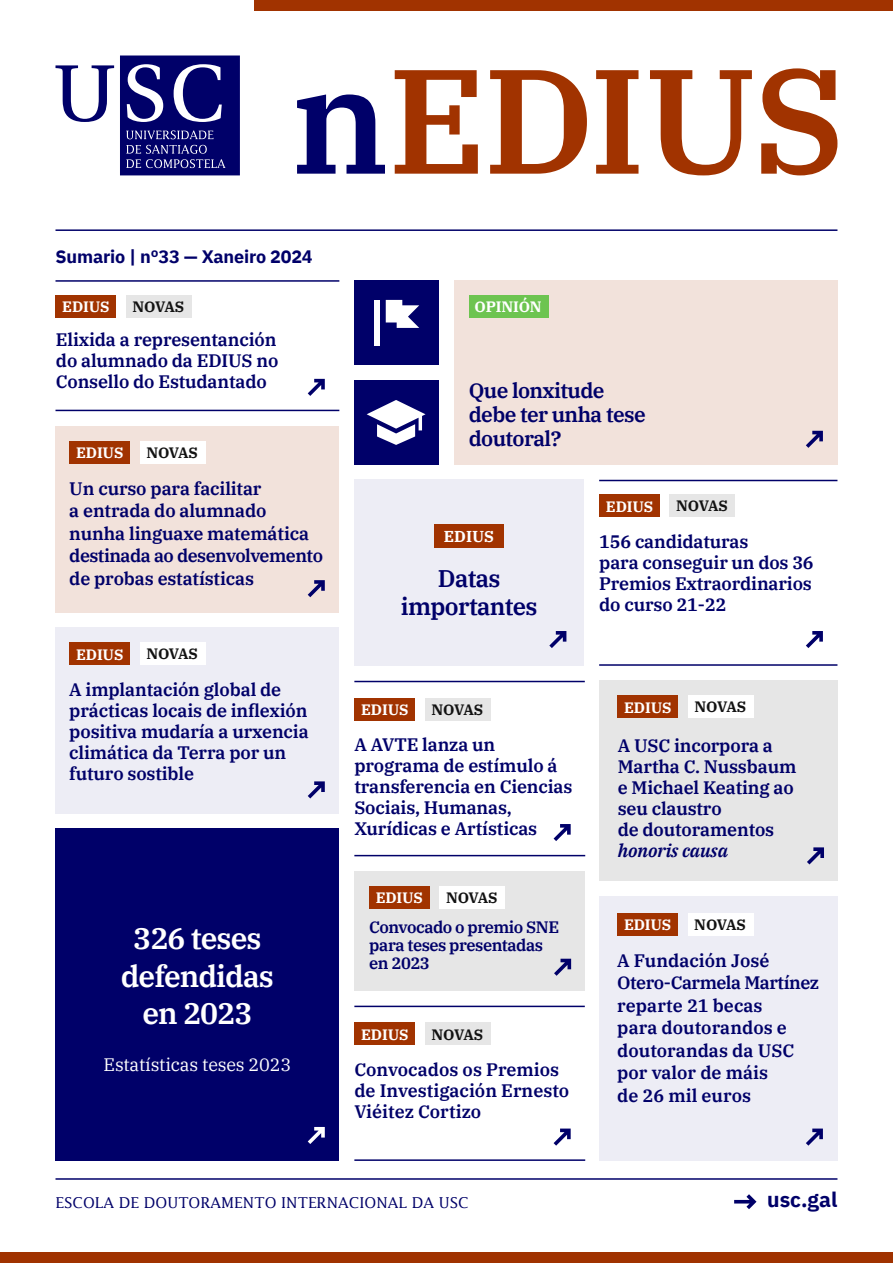
<style>
.page{position:relative;width:893px;height:1263px;background:#fff}
.page>*{position:absolute;margin:0;border:0;box-sizing:border-box;transform-origin:0 0}
.t1{font:600 30px/37.5px "IBM Plex Serif";letter-spacing:-.03em;color:#fff;text-align:center}
.t2{font:600 24px/28.5px "IBM Plex Serif";letter-spacing:-.03em;color:#000069;text-align:center}
.t3{font:600 21px/24px "IBM Plex Serif";letter-spacing:-.03em;color:#000069}
.t4{font:700 21px "IBM Plex Sans";color:#000069}
.t5{font:600 18px/21px "IBM Plex Serif";letter-spacing:-.01em;color:#000069}
.t6{font:700 18px "IBM Plex Sans";letter-spacing:-.01em;color:#000069}
.t7{font:18px "IBM Plex Serif";letter-spacing:-.01em;color:#fff}
.t8{font:italic 600 18px "IBM Plex Serif";letter-spacing:-.01em;color:#000069}
.t9{font:600 16.5px/18px "IBM Plex Serif";letter-spacing:-.03em;color:#000069}
.t10{font:700 15.75px "IBM Plex Serif";color:#fff}
.t11{font:700 15px "IBM Plex Serif";letter-spacing:-.01em;color:#fff}
.t12{font:700 15px "IBM Plex Serif";letter-spacing:-.025em;color:#121212}
.t13{font:15px "Lucida Roman";color:#000069}
</style>
<div class="page">
<svg style="left:55px;top:65px;width:59px;height:57px"></svg>
<svg style="left:120px;top:56px;width:120px;height:119px;background:#25257e"></svg>
<hr style="left:56px;top:1178px;width:781px;height:2px;background:#000069">
<hr style="left:56px;top:229px;width:781px;height:2px;background:#000069">
<div style="left:255px;top:0;width:638px;height:10px;background:#a13300"></div>
<div style="left:0;top:1252px;width:893px;height:11px;background:#a03200"></div>
<svg style="left:734px;top:1194px;width:22px;height:15px"></svg>
<svg style="left:297px;top:94px;width:88px;height:80px"></svg>
<svg style="left:395px;top:70px;width:83px;height:104px"></svg>
<svg style="left:490px;top:70px;width:97px;height:104px"></svg>
<svg style="left:596px;top:70px;width:42px;height:104px"></svg>
<svg style="left:650px;top:70px;width:102px;height:105px"></svg>
<svg style="left:761px;top:68px;width:76px;height:107px"></svg>
<div style="left:354px;top:280px;width:85px;height:85px;background:#000069"></div>
<svg style="left:386px;top:300px;width:33px;height:28px"></svg>
<div style="left:374px;top:300px;width:6px;height:45px;background:#fff"></div>
<div style="left:354px;top:380px;width:85px;height:85px;background:#000069"></div>
<svg style="left:367px;top:400px;width:58px;height:45px"></svg>
<hr style="left:56px;top:280px;width:283px;height:2px;background:#000069">
<hr style="left:56px;top:410px;width:283px;height:1px;background:#000069">
<div style="left:56px;top:295px;width:60px;height:22px;background:#a13300"></div>
<div style="left:126px;top:295px;width:65px;height:22px;background:#e6e6e6"></div>
<svg style="left:308px;top:379px;width:17px;height:17px"></svg>
<div style="left:56px;top:627px;width:283px;height:187px;background:#ededf5"></div>
<div style="left:69px;top:642px;width:61px;height:23px;background:#a13300"></div>
<div style="left:140px;top:642px;width:65px;height:23px;background:#fff"></div>
<svg style="left:308px;top:781px;width:17px;height:17px"></svg>
<div style="left:56px;top:426px;width:283px;height:186px;background:#f2e2db"></div>
<div style="left:69px;top:441px;width:61px;height:23px;background:#a13300"></div>
<div style="left:140px;top:441px;width:65px;height:23px;background:#fff"></div>
<svg style="left:308px;top:580px;width:17px;height:17px"></svg>
<hr style="left:354px;top:1006px;width:231px;height:1px;background:#000069">
<hr style="left:354px;top:1159px;width:231px;height:2px;background:#000069">
<div style="left:354px;top:1023px;width:61px;height:22px;background:#a13300"></div>
<div style="left:425px;top:1023px;width:65px;height:22px;background:#e6e6e6"></div>
<svg style="left:554px;top:1128px;width:17px;height:18px"></svg>
<hr style="left:354px;top:681px;width:231px;height:1px;background:#000069">
<hr style="left:354px;top:855px;width:231px;height:1px;background:#000069">
<div style="left:354px;top:698px;width:61px;height:22px;background:#a13300"></div>
<div style="left:425px;top:698px;width:65px;height:22px;background:#e6e6e6"></div>
<svg style="left:554px;top:824px;width:17px;height:17px"></svg>
<div style="left:599px;top:896px;width:238px;height:265px;background:#ededf5"></div>
<div style="left:617px;top:913px;width:61px;height:23px;background:#a13300"></div>
<div style="left:688px;top:913px;width:65px;height:23px;background:#fff"></div>
<svg style="left:806px;top:1128px;width:17px;height:18px"></svg>
<hr style="left:599px;top:480px;width:238px;height:1px;background:#000069">
<hr style="left:599px;top:664px;width:238px;height:2px;background:#000069">
<div style="left:599px;top:494px;width:61px;height:23px;background:#a13300"></div>
<div style="left:670px;top:494px;width:65px;height:23px;background:#e6e6e6"></div>
<svg style="left:806px;top:631px;width:17px;height:17px"></svg>
<div style="left:354px;top:871px;width:231px;height:120px;background:#e6e6e6"></div>
<div style="left:369px;top:886px;width:61px;height:22px;background:#a13300"></div>
<div style="left:439px;top:886px;width:66px;height:22px;background:#fff"></div>
<svg style="left:554px;top:959px;width:17px;height:17px"></svg>
<div style="left:599px;top:681px;width:238px;height:200px;background:#e6e6e6"></div>
<div style="left:617px;top:695px;width:61px;height:23px;background:#a13300"></div>
<div style="left:688px;top:695px;width:65px;height:23px;background:#fff"></div>
<svg style="left:807px;top:847px;width:17px;height:17px"></svg>
<div style="left:354px;top:480px;width:230px;height:186px;background:#ededf5"></div>
<svg style="left:549px;top:631px;width:17px;height:17px"></svg>
<div style="left:435px;top:524px;width:69px;height:24px;background:#a13300"></div>
<div style="left:454px;top:280px;width:383px;height:185px;background:#f2e2db"></div>
<svg style="left:806px;top:431px;width:17px;height:17px"></svg>
<div style="left:469px;top:295px;width:79px;height:23px;background:#6dc450"></div>
<div style="left:56px;top:829px;width:283px;height:332px;background:#000069"></div>
<svg style="left:308px;top:1127px;width:17px;height:17px"></svg>
<p class="t6" style="left:56px;top:242px;width:259px">Sumario | nº33 — Xaneiro 2024</p>
<p class="t11" style="left:62px;top:295px;width:49px">EDIUS</p>
<p class="t12" style="left:133px;top:295px;width:53px">NOVAS</p>
<p class="t5" style="left:56px;top:328px;width:224px;text-align:justify">Elixida a representanción do alumnado da EDIUS no Consello do Estudantado</p>
<p class="t11" style="left:76px;top:441px;width:49px">EDIUS</p>
<p class="t12" style="left:146px;top:441px;width:53px">NOVAS</p>
<p class="t5" style="left:69px;top:476px;width:255px;line-height:22.5px">Un curso para facilitar<br>a entrada do alumnado nunha linguaxe matemática destinada ao desenvolvemento de probas estatísticas</p>
<p class="t11" style="left:76px;top:642px;width:49px">EDIUS</p>
<p class="t12" style="left:146px;top:642px;width:53px">NOVAS</p>
<p class="t5" style="left:69px;top:678px;width:241px">A implantación global de prácticas locais de inflexión positiva mudaría a urxencia climática da Terra por un futuro sostible</p>
<h1 class="t1" style="left:121px;top:917px;width:155px">326 teses defendidas en 2023</h1>
<p class="t7" style="left:104px;top:1051px;width:189px">Estatísticas teses 2023</p>
<p class="t11" style="left:474px;top:295px;width:69px">OPINIÓN</p>
<p class="t3" style="left:469px;top:376px;width:178px">Que lonxitude debe ter unha tese doutoral?</p>
<p class="t10" style="left:444px;top:524px;width:52px">EDIUS</p>
<h2 class="t2" style="left:401px;top:562px;width:138px">Datas importantes</h2>
<p class="t11" style="left:606px;top:494px;width:49px">EDIUS</p>
<p class="t12" style="left:676px;top:494px;width:53px">NOVAS</p>
<p class="t5" style="left:599px;top:530px;width:216px">156 candidaturas<br>para conseguir un dos 36<br>Premios Extraordinarios do curso 21-22</p>
<p class="t11" style="left:361px;top:698px;width:49px">EDIUS</p>
<p class="t12" style="left:431px;top:697px;width:53px">NOVAS</p>
<p class="t5" style="left:354px;top:733px;width:220px">A AVTE lanza un programa de estímulo á transferencia en Ciencias<br>Sociais, Humanas,<br>Xurídicas e Artísticas</p>
<p class="t11" style="left:376px;top:886px;width:49px">EDIUS</p>
<p class="t12" style="left:446px;top:886px;width:53px">NOVAS</p>
<p class="t9" style="left:369px;top:917px;width:191px">Convocado o premio SNE para teses presentadas en 2023</p>
<p class="t11" style="left:361px;top:1023px;width:49px">EDIUS</p>
<p class="t12" style="left:431px;top:1022px;width:53px">NOVAS</p>
<p class="t5" style="left:354px;top:1058px;width:216px">Convocados os Premios de Investigación Ernesto<br>Viéitez Cortizo</p>
<p class="t11" style="left:624px;top:695px;width:49px">EDIUS</p>
<p class="t12" style="left:694px;top:695px;width:53px">NOVAS</p>
<p class="t5" style="left:618px;top:734px;width:180px">A USC incorpora a<br>Martha C. Nussbaum e Michael Keating ao seu claustro<br>de doutoramentos</p>
<p class="t8" style="left:618px;top:836px;width:112px">honoris causa</p>
<p class="t11" style="left:624px;top:913px;width:49px">EDIUS</p>
<p class="t12" style="left:694px;top:913px;width:53px">NOVAS</p>
<p class="t5" style="left:617px;top:948px;width:203px;line-height:22.5px">A Fundación José<br>Otero-Carmela Martínez reparte 21 becas<br>para doutorandos e doutorandas da USC por valor de máis<br>de 26 mil euros</p>
<p class="t13" style="left:56px;top:1193px;width:415px">ESCOLA DE DOUTORAMENTO INTERNACIONAL DA USC</p>
<p class="t4" style="left:767px;top:1183px;width:72px">usc.gal</p>
</div>
